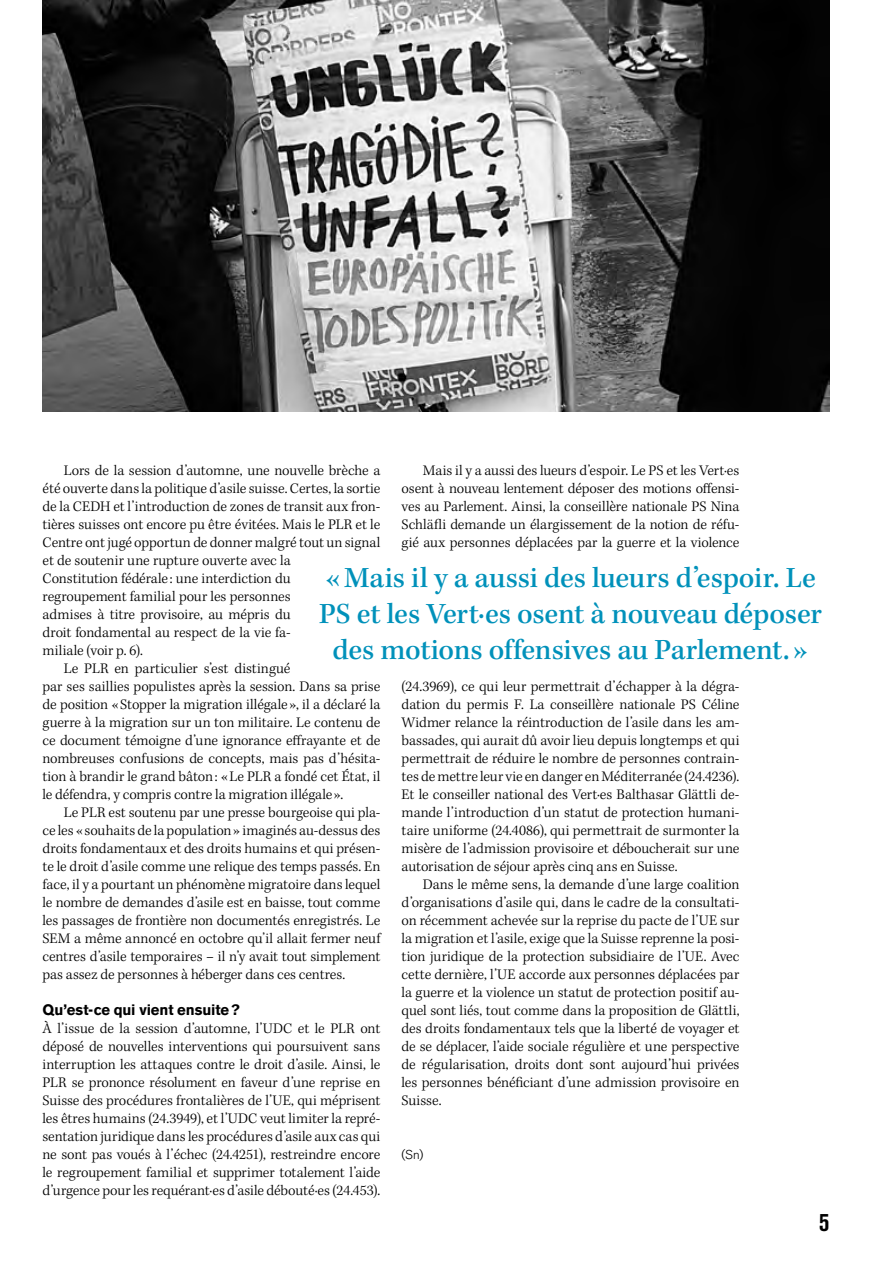
<style>
.page{position:relative;width:893px;height:1263px;background:#fff}
.page>*{position:absolute;margin:0;border:0;box-sizing:border-box;transform-origin:0 0}
.Zitate_20{font:500 30px/36px "Kepler Std";letter-spacing:-.005em;color:#0091ba;text-align:center}
.t1{font:700 condensed 25.5px "Akzidenz Grotesk BE";color:#000}
.Lauftext_mit_10{font:300 15px/18px "Kepler Std";letter-spacing:-.005em;color:#000;text-align:justify}
.Lauftext_mitEinzug_10Pt{font:700 15px "Akzidenz Grotesk BE";letter-spacing:-.005em;color:#000}
.Person_8{font:300 12.75px "Akzidenz Grotesk BE";color:#000}
</style>
<div class="page">
<img style="left:43px;top:0;width:786px;height:412px">
<p class="Lauftext_mit_10" style="left:43px;top:461px;width:339px;text-align:left;text-indent:21px">Lors de la session d’automne, une nouvelle brèche a été ouverte dans la politique d’asile suisse. Certes, la sortie de la CEDH et l’introduction de zones de transit aux fron&shy;tières suisses ont encore pu être évitées. Mais le PLR et le Centre ont jugé opportun de donner malgré tout un signal et de soutenir une rupture ouverte avec la<br>Constitution fédérale: une interdiction du<br>regroupement familial pour les personnes<br>admises à titre provisoire, au mépris du<br>droit fondamental au respect de la vie fa-<br>miliale (voir p. 6).</p>
<p class="Lauftext_mit_10" style="left:43px;top:659px;width:339px;text-align:left;text-indent:21px">Le PLR en particulier s’est distingué<br>par ses saillies populistes après la session. Dans sa prise de position «Stopper la migration illégale», il a déclaré la guerre à la migration sur un ton militaire. Le contenu de ce document témoigne d’une ignorance effrayante et de nombreuses confusions de concepts, mais pas d’hésita&shy;tion à brandir le grand bâton: «Le PLR a fondé cet État, il le défendra, y compris contre la migration illégale».</p>
<p class="Lauftext_mit_10" style="left:43px;top:803px;width:339px;text-indent:21px">Le PLR est soutenu par une presse bourgeoise qui pla&shy;ce les «souhaits de la population» imaginés au-dessus des droits fondamentaux et des droits humains et qui présen&shy;te le droit d’asile comme une relique des temps passés. En face, il y a pourtant un phénomène migratoire dans lequel le nombre de demandes d’asile est en baisse, tout comme les passages de frontière non documentés enregistrés. Le SEM a même annoncé en octobre qu’il allait fermer neuf centres d’asile temporaires – il n’y avait tout simplement pas assez de personnes à héberger dans ces centres.</p>
<p class="Lauftext_mitEinzug_10Pt" style="left:43px;top:1001px;width:199px">Qu’est-ce qui vient ensuite?</p>
<p class="Lauftext_mit_10" style="left:43px;top:1019px;width:339px">À l’issue de la session d’automne, l’UDC et le PLR ont déposé de nouvelles interventions qui poursuivent sans interruption les attaques contre le droit d’asile. Ainsi, le PLR se prononce résolument en faveur d’une reprise en Suisse des procédures frontalières de l’UE, qui méprisent les êtres humains (24.3949), et l’UDC veut limiter la repré&shy;sentation juridique dans les procédures d’asile aux cas qui ne sont pas voués à l’échec (24.4251), restreindre encore le regroupement familial et supprimer totalement l’aide d’urgence pour les requérant·es d’asile débouté·es (24.453).</p>
<p class="Lauftext_mit_10" style="left:402px;top:461px;width:339px;text-indent:21px">Mais il y a aussi des lueurs d’espoir. Le PS et les Vert·es osent à nouveau lentement déposer des motions offensi&shy;ves au Parlement. Ainsi, la conseillère nationale PS Nina Schläfli demande un élargissement de la notion de réfu&shy;gié aux personnes déplacées par la guerre et la violence</p>
<p class="Zitate_20" style="left:319px;top:560px;width:504px">«Mais il y a aussi des lueurs d’espoir. Le<br>PS et les Vert·es osent à nouveau déposer des motions offensives au Parlement.»</p>
<p class="Lauftext_mit_10" style="left:402px;top:677px;width:339px">(24.3969), ce qui leur permettrait d’échapper à la dégra&shy;dation du permis F. La conseillère nationale PS Céline Widmer relance la réintroduction de l’asile dans les am&shy;bassades, qui aurait dû avoir lieu depuis longtemps et qui permettrait de réduire le nombre de personnes contrain&shy;tes de mettre leur vie en danger en Méditerranée (24.4236).<br>Et le conseiller national des Vert·es Balthasar Glättli de&shy;mande l’introduction d’un statut de protection humani&shy;taire uniforme (24.4086), qui permettrait de surmonter la misère de l’admission provisoire et déboucherait sur une autorisation de séjour après cinq ans en Suisse.</p>
<p class="Lauftext_mit_10" style="left:402px;top:875px;width:339px;text-indent:21px">Dans le même sens, la demande d’une large coalition d’organisations d’asile qui, dans le cadre de la consultati&shy;on récemment achevée sur la reprise du pacte de l’UE sur la migration et l’asile, exige que la Suisse reprenne la posi&shy;tion juridique de la protection subsidiaire de l’UE. Avec cette dernière, l’UE accorde aux personnes déplacées par la guerre et la violence un statut de protection positif au&shy;quel sont liés, tout comme dans la proposition de Glättli, des droits fondamentaux tels que la liberté de voyager et de se déplacer, l’aide sociale régulière et une perspective de régularisation, droits dont sont aujourd’hui privées les personnes bénéficiant d’une admission provisoire en Suisse.</p>
<p class="Person_8" style="left:402px;top:1147px;width:23px">(Sn)</p>
<h2 class="t1" style="left:819px;top:1207px;width:12px">5</h2>
</div>
